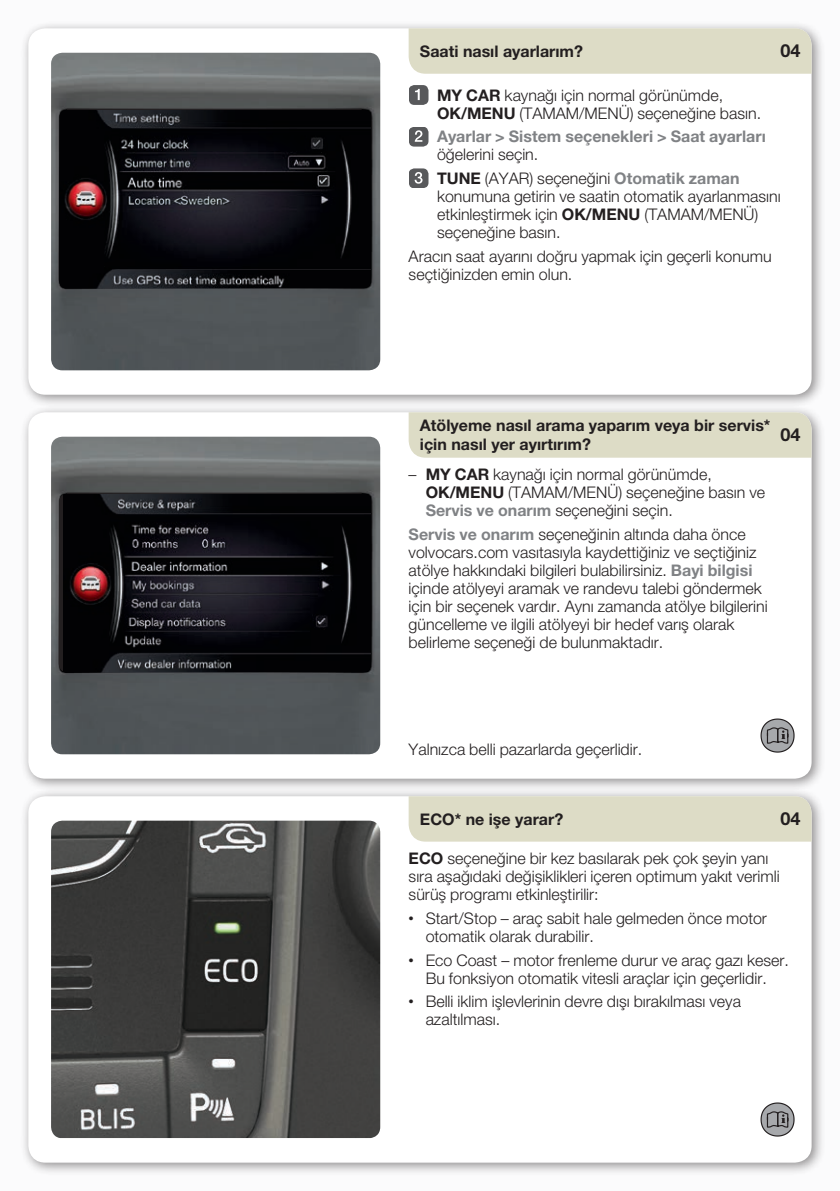
<style>
.page{position:relative;width:840px;height:1191px;background:#fff}
.page>*{position:absolute;margin:0;border:0;box-sizing:border-box;transform-origin:0 0}
.t1{font:700 18px "Helvetica Neue ECG";color:#231f20}
.t2{font:300 16px/18px "Helvetica Neue ECG";color:#231f20}
.t3{font:700 16px/19.2px "Helvetica Neue ECG";color:#231f20}
.t4{font:700 16px "Helvetica Neue ECG";color:#808285}
.s1{font-weight:700}
.s2{font-weight:700;color:#808285}
.s3{font-family:"Volvo Sans"}
</style>
<div class="page">
<div style="left:0;top:0;width:839px;height:1191px;background:#fbfbfc"></div>
<div style="left:20px;top:20px;width:805px;height:389px;background:#231f20;opacity:.5"></div>
<div style="left:28px;top:28px;width:783px;height:367px;background:#fff;border-radius:17px"></div>
<div style="left:20px;top:404px;width:805px;height:388px;background:#231f20;opacity:.5"></div>
<div style="left:28px;top:412px;width:783px;height:366px;background:#fff;border-radius:17px"></div>
<div style="left:20px;top:788px;width:805px;height:388px;background:#231f20;opacity:.5"></div>
<div style="left:28px;top:796px;width:783px;height:366px;background:#fff;border-radius:17px"></div>
<div style="left:408px;top:28px;width:403px;height:46px;background:#dddcc6"></div>
<img style="left:51px;top:53px;width:329px;height:317px">
<hr style="left:67px;top:109px;width:294px;height:1px;background:#231f20">
<img style="left:51px;top:437px;width:329px;height:317px">
<hr style="left:67px;top:493px;width:294px;height:1px;background:#231f20">
<div style="left:408px;top:412px;width:403px;height:46px;background:#dddcc6"></div>
<img style="left:51px;top:820px;width:329px;height:318px">
<div style="left:408px;top:796px;width:403px;height:45px;background:#dddcc6"></div>
<svg style="left:409px;top:85px;width:19px;height:20px"></svg>
<svg style="left:409px;top:127px;width:19px;height:20px"></svg>
<svg style="left:409px;top:168px;width:19px;height:20px"></svg>
<svg style="left:760px;top:718px;width:34px;height:34px"></svg>
<svg style="left:760px;top:1102px;width:34px;height:34px"></svg>
<p class="t3" style="left:420px;top:41px;width:164px">Saati nasıl ayarlarım?</p>
<p class="t1" style="left:780px;top:40px;width:22px">04</p>
<p class="t2" style="left:437px;top:86px;width:325px"><span class="s1">MY CAR</span> kaynağı için normal görünümde,<br><span class="s1">OK/MENU</span> (TAMAM/MENÜ) seçeneğine basın.</p>
<p class="t4" style="left:437px;top:126px;width:330px">Ayarlar &gt; Sistem seçenekleri &gt; Saat ayarları</p>
<p class="t2" style="left:437px;top:143px;width:304px;line-height:23.6px">öğelerini seçin.<br><span class="s1">TUNE</span> (AYAR) seçeneğini <span class="s2">Otomatik zaman</span></p>
<p class="t2" style="left:437px;top:187px;width:345px">konumuna getirin ve saatin otomatik ayarlanmasını etkinleştirmek için <span class="s1">OK/MENU</span> (TAMAM/MENÜ) seçeneğine basın.</p>
<p class="t2" style="left:408px;top:247px;width:364px">Aracın saat ayarını doğru yapmak için geçerli konumu seçtiğinizden emin olun.</p>
<p class="t3" style="left:420px;top:415px;width:352px">Atölyeme nasıl arama yaparım veya bir servis* için nasıl yer ayırtırım?</p>
<p class="t2" style="left:425px;top:466px;width:341px;text-indent:-17px">– <span class="s1">MY CAR</span> kaynağı için normal görünümde,<br><span class="s1">OK/MENU</span> (TAMAM/MENÜ) seçeneğine basın ve<br><span class="s2">Servis ve onarım</span> seçeneğini seçin.</p>
<p class="t2" style="left:408px;top:525px;width:360px"><span class="s2">Servis ve onarım</span> seçeneğinin altında daha önce volvocars.com vasıtasıyla kaydettiğiniz ve seçtiğiniz atölye hakkındaki bilgileri bulabilirsiniz. <span class="s2">Bayi bilgisi </span>içinde atölyeyi aramak ve randevu talebi göndermek için bir seçenek vardır. Aynı zamanda atölye bilgilerini güncelleme ve ilgili atölyeyi bir hedef varış olarak belirleme seçeneği de bulunmaktadır.</p>
<p class="t1" style="left:780px;top:423px;width:22px">04</p>
<p class="t2" style="left:408px;top:740px;width:235px">Yalnızca belli pazarlarda geçerlidir.</p>
<p class="t3" style="left:420px;top:809px;width:145px">ECO* ne işe yarar?</p>
<p class="t1" style="left:780px;top:807px;width:22px">04</p>
<p class="t2" style="left:408px;top:849px;width:372px"><span class="s1">ECO</span> seçeneğine bir kez basılarak pek çok şeyin yanı sıra aşağıdaki değişiklikleri içeren optimum yakıt verimli sürüş programı etkinleştirilir:</p>
<p class="t2" style="left:425px;top:909px;width:342px;text-indent:-17px"><span class="s3">•</span> Start/Stop – araç sabit hale gelmeden önce motor otomatik olarak durabilir.</p>
<p class="t2" style="left:408px;top:951px;width:381px;text-align:center"><span class="s3">•</span> Eco Coast – motor frenleme durur ve araç gazı keser.<br>Bu fonksiyon otomatik vitesli araçlar için geçerlidir.</p>
<p class="t2" style="left:425px;top:992px;width:316px;text-indent:-17px"><span class="s3">•</span> Belli iklim işlevlerinin devre dışı bırakılması veya azaltılması.</p>
</div>
